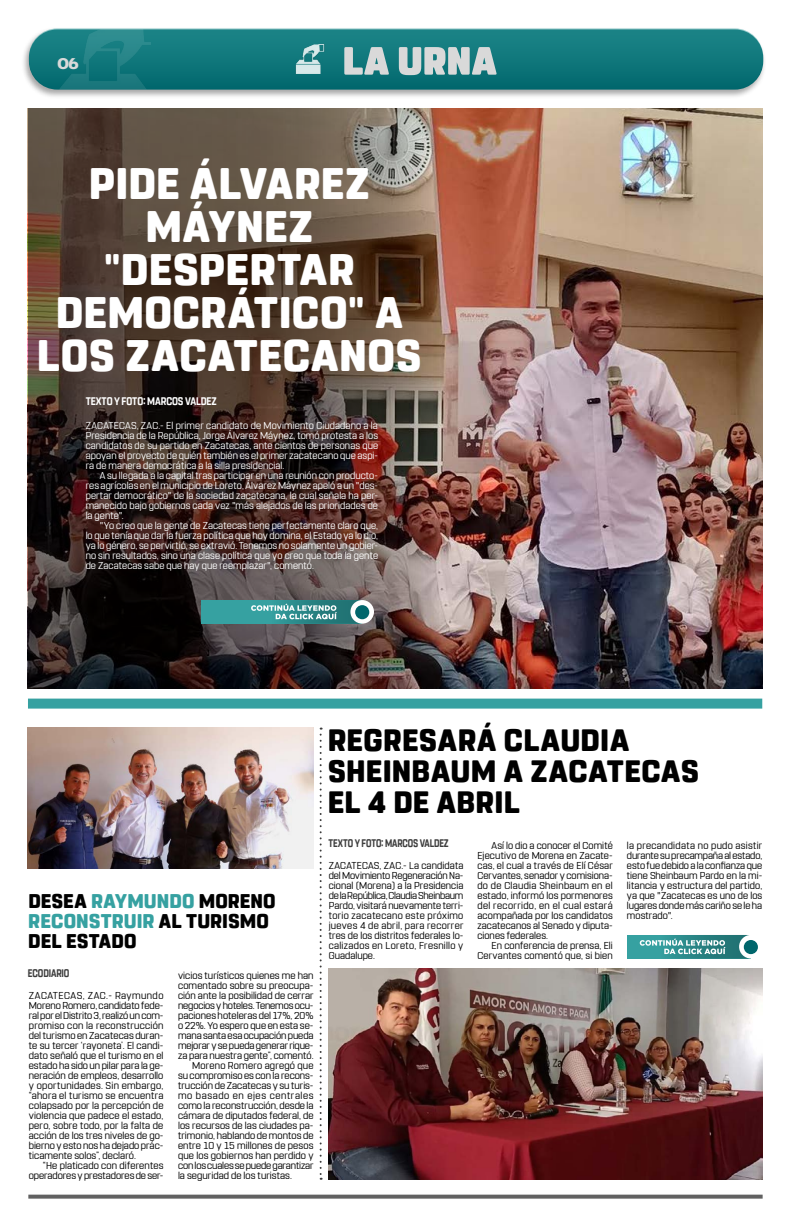
<style>
.page{position:relative;width:791px;height:1225px;background:#fff}
.page>*{position:absolute;margin:0;border:0;box-sizing:border-box;transform-origin:0 0}
.t1{font:800 44px/43px "Rohn Rounded";letter-spacing:.01em;color:#fff;text-align:center}
.t2{font:800 30.8px/31px "Rohn Rounded";letter-spacing:.015em;color:#000}
.t3{font:800 19.8px/20px "Rohn Rounded";letter-spacing:.005em;color:#000}
.t4{font:700 16.9px "Concord";color:#d9d9d9}
.t5{font:700 11px "Rohn Rounded";letter-spacing:-.01em;color:#3d3d3d;scale:.8 1}
.t6{font:700 11px "Rohn Rounded";letter-spacing:-.01em;color:#fff;scale:.87 1}
.t7{font:700 11px "Rohn Rounded";letter-spacing:-.01em;color:#3d3d3d;scale:.82 1}
.t8{font:10px/10px "Rohn Rounded";letter-spacing:.005em;color:#000;text-align:justify}
.t9{font:10px/10px "Rohn Rounded";letter-spacing:.005em;color:#fff;text-align:justify}
.t10{font:10px "Rohn Rounded";letter-spacing:-.015em;color:#000}
.t11{font:10px "Rohn Rounded";letter-spacing:.055em;color:#000}
.s1{color:#36a1a1}
</style>
<div class="page">
<img style="left:438px;top:108px;width:325px;height:580px">
<svg style="left:28px;top:1194px;width:735px;height:4px;fill:#616161"></svg>
<div style="left:28px;top:698px;width:734px;height:10px;background:#36a1a1"></div>
<div style="left:21px;top:27px;width:745px;height:72px;background:#000;opacity:.35"></div>
<div style="left:29px;top:28px;width:734px;height:61px;background:linear-gradient(to bottom,#1e8689,#02686d);border-radius:28px"></div>
<img style="left:56px;top:30px;width:94px;height:60px">
<svg style="left:344px;top:47px;width:152px;height:28px"></svg>
<img style="left:295px;top:43px;width:30px;height:30px">
<img style="left:28px;top:108px;width:410px;height:580px">
<svg style="left:320px;top:727px;width:2px;height:452px"></svg>
<div style="left:201px;top:599px;width:161px;height:24px;background:#36a1a1"></div>
<div style="left:350px;top:600px;width:24px;height:23px;background:#fff;border-radius:50%"></div>
<svg style="left:251px;top:600px;width:118px;height:24px"></svg>
<div style="left:627px;top:934px;width:123px;height:24px;background:#36a1a1"></div>
<svg style="left:640px;top:935px;width:118px;height:23px"></svg>
<img style="left:329px;top:968px;width:434px;height:211px">
<img style="left:28px;top:727px;width:286px;height:141px">
<h3 class="t4" style="left:57px;top:53px;width:23px">06</h3>
<h1 class="t1" style="left:37px;top:163px;width:386px">PIDE ÁLVAREZ<br>MÁYNEZ "DESPERTAR<br>DEMOCRÁTICO" A<br>LOS ZACATECANOS</h1>
<p class="t6" style="left:86px;top:395px;width:152px">TEXTO Y FOTO: MARCOS VALDEZ</p>
<p class="t9" style="left:86px;top:420px;width:294px">ZACATECAS, ZAC.- El primer candidato de Movimiento Ciudadano a la Presidencia de la República, Jorge Álvarez Máynez, tomó protesta a los candidatos de su partido en Zacatecas, ante cientos de personas que apoyan el proyecto de quién también es el primer zacatecano que aspi&shy;ra de manera democrática a la silla presidencial.</p>
<p class="t9" style="left:86px;top:470px;width:294px;text-indent:14px">A su llegada a la capital tras participar en una reunión con producto&shy;res agrícolas en el municipio de Loreto, Álvarez Máynez apeló a un "des&shy;pertar democrático" de la sociedad zacatecana, la cual señala ha per&shy;manecido bajo gobiernos cada vez "más alejados de las prioridades de la gente".</p>
<p class="t9" style="left:86px;top:520px;width:294px;text-indent:14px">"Yo creo que la gente de Zacatecas tiene perfectamente claro que, lo que tenía que dar la fuerza política que hoy domina, el Estado ya lo dio, ya lo género, se pervirtió, se extravió. Tenemos no solamente un gobier&shy;no sin resultados, sino una clase política que yo creo que toda la gente de Zacatecas sabe que hay que reemplazar", comentó.</p>
<h3 class="t3" style="left:28px;top:891px;width:249px">DESEA <span class="s1">RAYMUNDO</span> MORENO<br><span class="s1">RECONSTRUIR</span> AL TURISMO<br>DEL ESTADO</h3>
<p class="t7" style="left:28px;top:966px;width:52px">ECODIARIO</p>
<p class="t8" style="left:29px;top:990px;width:136px">ZACATECAS, ZAC.- Raymundo Moreno Romero, candidato fede&shy;ral por el Distrito 3, realizó un com&shy;promiso con la reconstrucción del turismo en Zacatecas duran&shy;te su tercer ‘rayoneta’. El candi&shy;dato señaló que el turismo en el estado ha sido un pilar para la ge&shy;neración de empleos, desarrollo y oportunidades. Sin embargo, “ahora el turismo se encuentra colapsado por la percepción de violencia que padece el estado, pero, sobre todo, por la falta de acción de los tres niveles de go&shy;bierno y esto nos ha dejado prác&shy;ticamente solos”, declaró.</p>
<p class="t8" style="left:29px;top:1160px;width:136px;text-align:right">“He platicado con diferentes operadores y prestadores de ser-</p>
<p class="t8" style="left:178px;top:970px;width:137px">vicios turísticos quienes me han</p>
<p class="t8" style="left:178px;top:980px;width:137px">comentado sobre su preocupa-</p>
<p class="t8" style="left:178px;top:990px;width:137px">ción ante la posibilidad de cerrar</p>
<p class="t10" style="left:178px;top:999px;width:137px">negocios y hoteles. Tenemos ocu-</p>
<p class="t8" style="left:178px;top:1010px;width:137px">paciones hoteleras del 17%, 20%</p>
<p class="t8" style="left:178px;top:1020px;width:137px">o 22%. Yo espero que en esta se-</p>
<p class="t8" style="left:178px;top:1030px;width:137px">mana santa esa ocupación pueda</p>
<p class="t8" style="left:178px;top:1040px;width:137px">mejorar y se pueda generar rique-</p>
<p class="t8" style="left:178px;top:1050px;width:137px">za para nuestra gente”, comentó.</p>
<p class="t8" style="left:192px;top:1060px;width:123px">Moreno Romero agregó que</p>
<p class="t8" style="left:178px;top:1070px;width:137px">su compromiso es con la recons-</p>
<p class="t8" style="left:178px;top:1080px;width:137px">trucción de Zacatecas y su turis-</p>
<p class="t11" style="left:178px;top:1089px;width:137px">mo basado en ejes centrales</p>
<p class="t8" style="left:178px;top:1100px;width:137px">como la reconstrucción, desde la</p>
<p class="t8" style="left:178px;top:1110px;width:137px">cámara de diputados federal, de</p>
<p class="t8" style="left:178px;top:1120px;width:137px">los recursos de las ciudades pa-</p>
<p class="t8" style="left:178px;top:1130px;width:137px">trimonio, hablando de montos de</p>
<p class="t8" style="left:178px;top:1140px;width:137px">entre 10 y 15 millones de pesos</p>
<p class="t8" style="left:178px;top:1150px;width:137px">que los gobiernos han perdido y</p>
<p class="t10" style="left:178px;top:1159px;width:137px">con los cuales se puede garantizar</p>
<p class="t8" style="left:178px;top:1170px;width:115px">la seguridad de los turistas.</p>
<h2 class="t2" style="left:328px;top:725px;width:373px">REGRESARÁ CLAUDIA<br>SHEINBAUM A ZACATECAS<br>EL 4 DE ABRIL</h2>
<p class="t5" style="left:329px;top:836px;width:152px">TEXTO Y FOTO: MARCOS VALDEZ</p>
<p class="t8" style="left:329px;top:860px;width:136px">ZACATECAS, ZAC.- La candidata del Movimiento Regeneración Na&shy;cional (Morena) a la Presidencia de la República, Claudia Sheinbaum Pardo, visitará nuevamente terri&shy;torio zacatecano este próximo jueves 4 de abril, para recorrer tres de los distritos federales lo&shy;calizados en Loreto, Fresnillo y Guadalupe.</p>
<p class="t8" style="left:477px;top:840px;width:137px;text-indent:14px">Así lo dio a conocer el Comité Ejecutivo de Morena en Zacate&shy;cas, el cual a través de Elí César Cervantes, senador y comisiona&shy;do de Claudia Sheinbaum en el estado, informó los pormenores del recorrido, en el cual estará acompañada por los candidatos zacatecanos al Senado y diputa&shy;ciones federales.</p>
<p class="t8" style="left:477px;top:940px;width:137px;text-align:right">En conferencia de prensa, Eli<br>Cervantes comentó que, si bien</p>
<p class="t8" style="left:627px;top:840px;width:137px">la precandidata no pudo asistir durante su precampaña al estado, esto fue debido a la confianza que tiene Sheinbaum Pardo en la mi&shy;litancia y estructura del partido, ya que "Zacatecas es uno de los lugares donde más cariño se le ha mostrado".</p>
</div>
